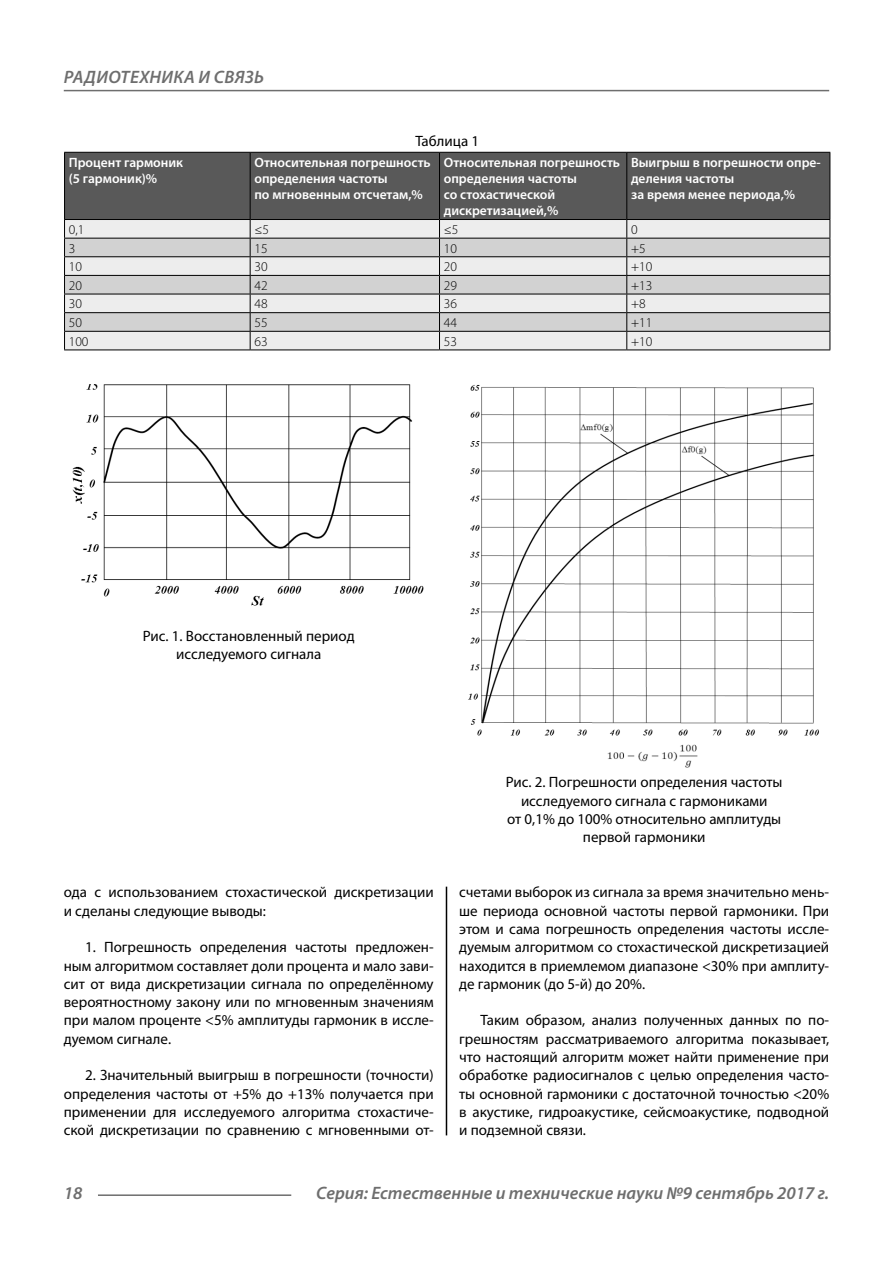
<style>
.page{position:relative;width:893px;height:1263px;background:#fff}
.page>*{position:absolute;margin:0;border:0;box-sizing:border-box;transform-origin:0 0}
.t1{font:italic 600 18px "Myriad Pro";color:#6e6e6e}
.t2{font:italic 600 18px "Myriad Pro";letter-spacing:.02em;color:#6e6e6e}
.Normal{font:15px/18.3px "Myriad Pro";color:#000;text-align:justify}
.podpis{font:15px/18.3px "Myriad Pro";color:#000;text-align:center}
.Tab_header{font:600 13.5px/16.2px "Myriad Pro";color:#fff}
.Tab_content{font:300 13.5px "Myriad Pro";color:#000}
</style>
<div class="page">
<hr style="left:98px;top:1194px;width:193px;height:2px;background:#6e6e6e">
<hr style="left:64px;top:90px;width:765px;height:1px;background:#6e6e6e">
<img style="left:72px;top:384px;width:352px;height:222px">
<img style="left:468px;top:385px;width:351px;height:383px">
<div style="left:65px;top:153px;width:765px;height:66px;background:#595959"></div>
<div style="left:65px;top:220px;width:765px;height:130px;background:#ededed"></div>
<svg style="left:65px;top:239px;width:765px;height:92px;background:#d9d9d9"></svg>
<hr style="left:250px;top:153px;width:1px;height:66px;background:#000">
<hr style="left:439px;top:153px;width:1px;height:66px;background:#000">
<hr style="left:626px;top:153px;width:1px;height:66px;background:#000">
<hr style="left:64px;top:238px;width:186px;height:1px;background:#000">
<hr style="left:250px;top:238px;width:189px;height:1px;background:#000">
<hr style="left:439px;top:238px;width:188px;height:1px;background:#000">
<hr style="left:627px;top:238px;width:203px;height:1px;background:#000">
<hr style="left:64px;top:256px;width:186px;height:1px;background:#000">
<hr style="left:250px;top:256px;width:189px;height:1px;background:#000">
<hr style="left:439px;top:256px;width:188px;height:1px;background:#000">
<hr style="left:627px;top:256px;width:203px;height:1px;background:#000">
<hr style="left:64px;top:275px;width:186px;height:1px;background:#000">
<hr style="left:250px;top:275px;width:189px;height:1px;background:#000">
<hr style="left:439px;top:275px;width:188px;height:1px;background:#000">
<hr style="left:627px;top:275px;width:203px;height:1px;background:#000">
<hr style="left:64px;top:294px;width:186px;height:1px;background:#000">
<hr style="left:250px;top:294px;width:189px;height:1px;background:#000">
<hr style="left:439px;top:294px;width:188px;height:1px;background:#000">
<hr style="left:627px;top:294px;width:203px;height:1px;background:#000">
<hr style="left:64px;top:312px;width:186px;height:1px;background:#000">
<hr style="left:250px;top:312px;width:189px;height:1px;background:#000">
<hr style="left:439px;top:312px;width:188px;height:1px;background:#000">
<hr style="left:627px;top:312px;width:203px;height:1px;background:#000">
<hr style="left:64px;top:331px;width:186px;height:1px;background:#000">
<svg style="left:64px;top:220px;width:1px;height:130px"></svg>
<hr style="left:250px;top:331px;width:189px;height:1px;background:#000">
<svg style="left:250px;top:220px;width:1px;height:130px"></svg>
<hr style="left:439px;top:331px;width:188px;height:1px;background:#000">
<svg style="left:439px;top:220px;width:1px;height:130px"></svg>
<hr style="left:627px;top:331px;width:203px;height:1px;background:#000">
<svg style="left:626px;top:220px;width:1px;height:130px"></svg>
<svg style="left:830px;top:220px;width:1px;height:130px"></svg>
<hr style="left:64px;top:350px;width:186px;height:1px;background:#000">
<hr style="left:250px;top:350px;width:189px;height:1px;background:#000">
<hr style="left:439px;top:350px;width:188px;height:1px;background:#000">
<hr style="left:627px;top:350px;width:203px;height:1px;background:#000">
<hr style="left:64px;top:152px;width:186px;height:1px;background:#000">
<hr style="left:64px;top:153px;width:1px;height:66px;background:#000">
<hr style="left:250px;top:152px;width:189px;height:1px;background:#000">
<hr style="left:439px;top:152px;width:188px;height:1px;background:#000">
<hr style="left:627px;top:152px;width:203px;height:1px;background:#000">
<hr style="left:830px;top:153px;width:1px;height:66px;background:#000">
<hr style="left:64px;top:219px;width:186px;height:1px;background:#000">
<hr style="left:250px;top:219px;width:189px;height:1px;background:#000">
<hr style="left:439px;top:219px;width:188px;height:1px;background:#000">
<hr style="left:627px;top:219px;width:203px;height:1px;background:#000">
<hr style="left:446px;top:887px;width:1px;height:248px;background:#000">
<p class="t2" style="left:64px;top:66px;width:202px">РАДИОТЕХНИКА И СВЯЗЬ</p>
<p class="podpis" style="left:415px;top:131px;width:65px">Таблица 1</p>
<p class="Tab_header" style="left:69px;top:154px;width:116px">Процент гармоник (5 гармоник)%</p>
<p class="Tab_header" style="left:254px;top:154px;width:178px">Относительная погрешность определения частоты<br>по мгновенным отсчетам,%</p>
<p class="Tab_header" style="left:444px;top:154px;width:178px">Относительная погрешность определения частоты<br>со стохастической дискретизацией,%</p>
<p class="Tab_header" style="left:631px;top:154px;width:191px">Выигрыш в погрешности опре&shy;деления частоты<br>за время менее периода,%</p>
<p class="Tab_content" style="left:69px;top:221px;width:17px">0,1</p>
<p class="Tab_content" style="left:254px;top:221px;width:16px">≤5</p>
<p class="Tab_content" style="left:444px;top:221px;width:16px">≤5</p>
<p class="Tab_content" style="left:631px;top:221px;width:8px">0</p>
<p class="Tab_content" style="left:69px;top:240px;width:8px">3</p>
<p class="Tab_content" style="left:254px;top:240px;width:15px">15</p>
<p class="Tab_content" style="left:444px;top:240px;width:15px">10</p>
<p class="Tab_content" style="left:631px;top:240px;width:16px">+5</p>
<p class="Tab_content" style="left:69px;top:258px;width:15px">10</p>
<p class="Tab_content" style="left:254px;top:258px;width:15px">30</p>
<p class="Tab_content" style="left:444px;top:258px;width:15px">20</p>
<p class="Tab_content" style="left:631px;top:258px;width:23px">+10</p>
<p class="Tab_content" style="left:69px;top:277px;width:15px">20</p>
<p class="Tab_content" style="left:254px;top:277px;width:15px">42</p>
<p class="Tab_content" style="left:444px;top:277px;width:15px">29</p>
<p class="Tab_content" style="left:631px;top:277px;width:23px">+13</p>
<p class="Tab_content" style="left:69px;top:296px;width:15px">30</p>
<p class="Tab_content" style="left:254px;top:296px;width:15px">48</p>
<p class="Tab_content" style="left:444px;top:296px;width:15px">36</p>
<p class="Tab_content" style="left:631px;top:296px;width:16px">+8</p>
<p class="Tab_content" style="left:69px;top:314px;width:15px">50</p>
<p class="Tab_content" style="left:254px;top:314px;width:15px">55</p>
<p class="Tab_content" style="left:444px;top:314px;width:15px">44</p>
<p class="Tab_content" style="left:631px;top:314px;width:23px">+11</p>
<p class="Tab_content" style="left:69px;top:333px;width:21px">100</p>
<p class="Tab_content" style="left:254px;top:333px;width:15px">63</p>
<p class="Tab_content" style="left:444px;top:333px;width:15px">53</p>
<p class="Tab_content" style="left:631px;top:333px;width:23px">+10</p>
<p class="podpis" style="left:143px;top:626px;width:213px">Рис. 1. Восстановленный период исследуемого сигнала</p>
<p class="Normal" style="left:64px;top:883px;width:371px">ода с использованием стохастической дискретизации и сделаны следующие выводы:</p>
<p class="Normal" style="left:64px;top:938px;width:371px;text-indent:21px">1. Погрешность определения частоты предложен&shy;ным алгоритмом составляет доли процента и мало зави&shy;сит от вида дискретизации сигнала по определённому вероятностному закону или по мгновенным значениям при малом проценте &lt;5% амплитуды гармоник в иссле&shy;дуемом сигнале.</p>
<p class="Normal" style="left:64px;top:1066px;width:371px;text-indent:21px">2. Значительный выигрыш в погрешности (точности) определения частоты от +5% до +13% получается при применении для исследуемого алгоритма стохастиче&shy;ской дискретизации по сравнению с мгновенными от-</p>
<p class="podpis" style="left:506px;top:773px;width:278px">Рис. 2. Погрешности определения частоты исследуемого сигнала с гармониками<br>от 0,1% до 100% относительно амплитуды первой гармоники</p>
<p class="Normal" style="left:459px;top:883px;width:371px">счетами выборок из сигнала за время значительно мень&shy;ше периода основной частоты первой гармоники. При этом и сама погрешность определения частоты иссле&shy;дуемым алгоритмом со стохастической дискретизацией находится в приемлемом диапазоне &lt;30% при амплиту&shy;де гармоник (до 5-й) до 20%.</p>
<p class="Normal" style="left:459px;top:1011px;width:371px;text-indent:21px">Таким образом, анализ полученных данных по по&shy;грешностям рассматриваемого алгоритма показывает, что настоящий алгоритм может найти применение при обработке радиосигналов с целью определения часто&shy;ты основной гармоники с достаточной точностью &lt;20% в акустике, гидроакустике, сейсмоакустике, подводной и подземной связи.</p>
<p class="t1" style="left:64px;top:1182px;width:20px">18</p>
<p class="t1" style="left:316px;top:1182px;width:514px">Серия: Естественные и технические науки №9 сентябрь 2017 г.</p>
</div>
